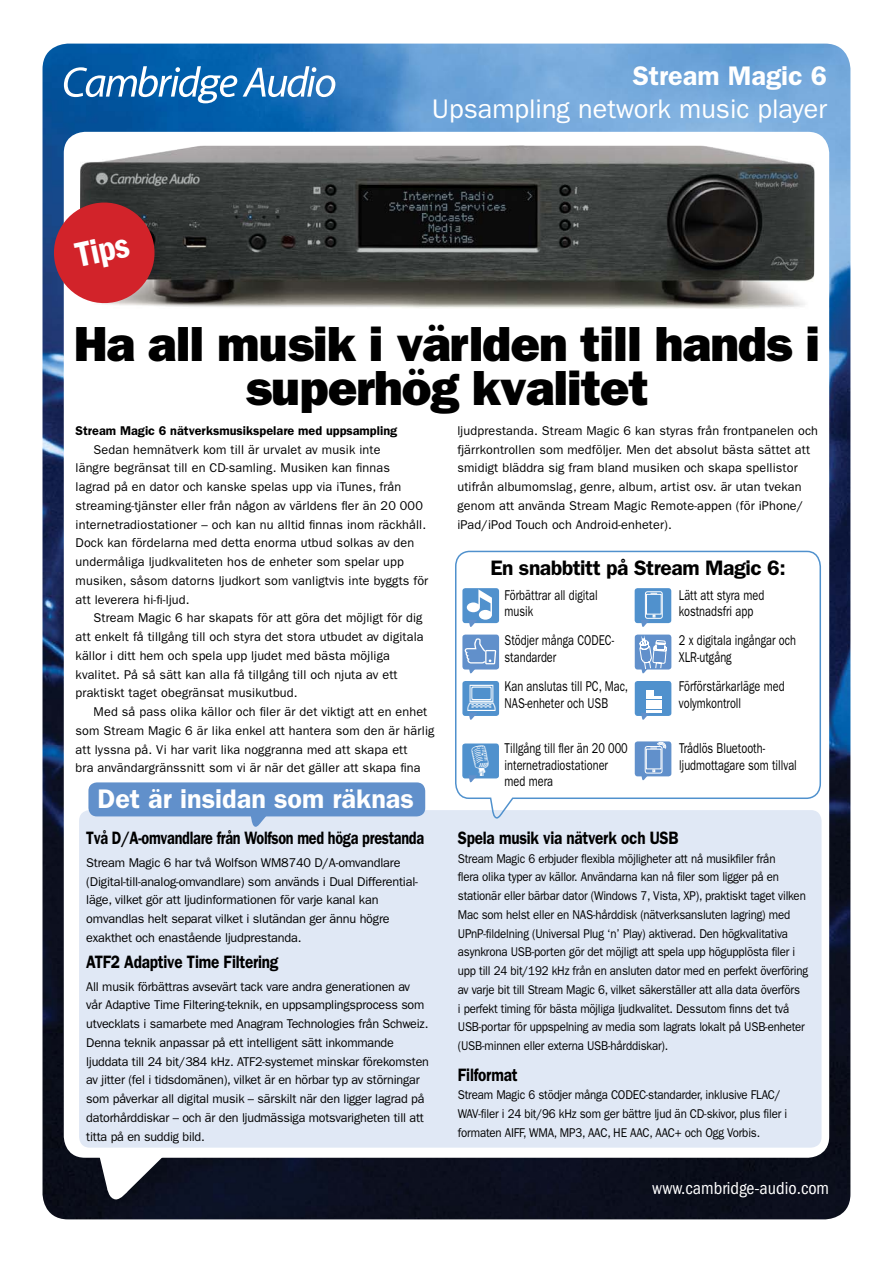
<style>
.page{position:relative;width:893px;height:1263px;background:#fff}
.page>*{position:absolute;margin:0;border:0;box-sizing:border-box;transform-origin:0 0}
.t1{font:800 49.5px/43.5px "Franklin Gothic";letter-spacing:-.02em;color:#000;text-align:center}
.t2{font:600 condensed 36px "Franklin Gothic";color:#fff}
.t3{font:600 27px "Franklin Gothic";color:#fff}
.t4{font:27px "Franklin Gothic";color:#fff}
.t5{font:600 21px "Franklin Gothic";letter-spacing:-.02em;color:#000}
.t6{font:600 18px "Franklin Gothic";letter-spacing:-.015em;color:#000;scale:.85 1}
.t7{font:600 18px "Franklin Gothic";letter-spacing:-.015em;color:#000;scale:.8 1}
.t8{font:condensed 18px "Franklin Gothic";color:#fff}
.t9{font:14.25px/16.5px "Franklin Gothic";color:#000;scale:.77 1}
.t10{font:12.75px/18.8px "Franklin Gothic";letter-spacing:.01em;color:#000}
.t11{font:12.75px/18.8px "Franklin Gothic";letter-spacing:-.015em;color:#000;scale:.9 1}
.t12{font:12.75px/18.8px "Franklin Gothic";letter-spacing:-.015em;color:#000}
.t13{font:600 12.75px "Franklin Gothic";color:#000}
</style>
<div class="page">
<img style="left:43px;top:44px;width:807px;height:1175px">
<svg style="left:243px;top:66px;width:92px;height:31px"></svg>
<svg style="left:64px;top:66px;width:173px;height:37px"></svg>
<div style="left:64px;top:132px;width:765px;height:1026px;background:#fff;border-radius:21px"></div>
<svg style="left:98px;top:1157px;width:73px;height:43px"></svg>
<div style="left:79px;top:810px;width:742px;height:338px;background:#e0e8f5;border-radius:11px"></div>
<div style="left:88px;top:782px;width:337px;height:34px;background:#6190cb;border-radius:9px"></div>
<svg style="left:248px;top:816px;width:32px;height:11px"></svg>
<svg style="left:455px;top:550px;width:367px;height:278px"></svg>
<img style="left:80px;top:146px;width:734px;height:163px">
<svg style="left:49px;top:198px;width:110px;height:110px;background:#ae3f4a"></svg>
<div style="left:635px;top:635px;width:36px;height:34px;background:#6190cb;border-radius:3px"></div>
<div style="left:462px;top:635px;width:37px;height:34px;background:#6190cb;border-radius:3px"></div>
<svg style="left:465px;top:638px;width:31px;height:35px"></svg>
<div style="left:462px;top:588px;width:37px;height:35px;background:#5091cd;border-radius:3px"></div>
<svg style="left:467px;top:589px;width:25px;height:38px"></svg>
<div style="left:462px;top:681px;width:37px;height:35px;background:#5091cd;border-radius:3px"></div>
<div style="left:462px;top:743px;width:37px;height:35px;background:#5091cd;border-radius:3px"></div>
<div style="left:635px;top:588px;width:36px;height:35px;background:#5091cd;border-radius:3px"></div>
<div style="left:645px;top:591px;width:18px;height:28px;border:1px solid #fff;border-radius:2px"></div>
<svg style="left:639px;top:615px;width:28px;height:58px"></svg>
<div style="left:646px;top:594px;width:15px;height:20px;border:1px solid #fff"></div>
<div style="left:635px;top:741px;width:36px;height:35px;background:#6190cb;border-radius:3px"></div>
<div style="left:645px;top:746px;width:17px;height:27px;border:1px solid #fff;border-radius:2px"></div>
<svg style="left:641px;top:769px;width:14px;height:11px"></svg>
<div style="left:646px;top:749px;width:15px;height:20px;border:1px solid #fff"></div>
<svg style="left:650px;top:741px;width:16px;height:8px"></svg>
<div style="left:635px;top:681px;width:36px;height:35px;background:#5091cd;border-radius:3px"></div>
<svg style="left:641px;top:690px;width:21px;height:30px"></svg>
<svg style="left:467px;top:713px;width:29px;height:7px"></svg>
<svg style="left:468px;top:775px;width:21px;height:7px"></svg>
<h2 class="t2" style="left:72px;top:235px;width:55px;rotate:-12deg">Tips</h2>
<h3 class="t3" style="left:633px;top:60px;width:196px">Stream Magic 6</h3>
<h3 class="t4" style="left:432px;top:93px;width:397px">Upsampling network music player</h3>
<h1 class="t1" style="left:74px;top:323px;width:748px">Ha all musik i världen till hands i superhög kvalitet</h1>
<p class="t13" style="left:76px;top:423px;width:323px">Stream Magic 6 nätverksmusikspelare med uppsampling</p>
<p class="t10" style="left:76px;top:440px;width:354px;text-indent:18px">Sedan hemnätverk kom till är urvalet av musik inte<br>längre begränsat till en CD-samling. Musiken kan finnas<br>lagrad på en dator och kanske spelas upp via iTunes, från streaming-tjänster eller från någon av världens fler än 20 000 internetradiostationer – och kan nu alltid finnas inom räckhåll.<br>Dock kan fördelarna med detta enorma utbud solkas av den undermåliga ljudkvaliteten hos de enheter som spelar upp musiken, såsom datorns ljudkort som vanligtvis inte byggts för att leverera hi-fi-ljud.</p>
<p class="t10" style="left:76px;top:609px;width:350px;text-indent:18px">Stream Magic 6 har skapats för att göra det möjligt för dig att enkelt få tillgång till och styra det stora utbudet av digitala källor i ditt hem och spela upp ljudet med bästa möjliga kvalitet. På så sätt kan alla få tillgång till och njuta av ett praktiskt taget obegränsat musikutbud.</p>
<p class="t10" style="left:76px;top:702px;width:360px;text-indent:18px">Med så pass olika källor och filer är det viktigt att en enhet som Stream Magic 6 är lika enkel att hantera som den är härlig att lyssna på. Vi har varit lika noggranna med att skapa ett<br>bra användargränssnitt som vi är när det gäller att skapa fina</p>
<h3 class="t3" style="left:98px;top:782px;width:318px">Det är insidan som räknas</h3>
<h3 class="t7" style="left:86px;top:827px;width:424px">Två D/A-omvandlare från Wolfson med höga prestanda</h3>
<p class="t12" style="left:86px;top:853px;width:333px">Stream Magic 6 har två Wolfson WM8740 D/A-omvandlare (Digital-till-analog-omvandlare) som används i Dual Differential&shy;läge, vilket gör att ljudinformationen för varje kanal kan omvandlas helt separat vilket i slutändan ger ännu högre exakthet och enastående ljudprestanda.</p>
<h3 class="t6" style="left:86px;top:951px;width:228px">ATF2 Adaptive Time Filtering</h3>
<p class="t12" style="left:86px;top:977px;width:344px">All musik förbättras avsevärt tack vare andra generationen av vår Adaptive Time Filtering-teknik, en uppsamplingsprocess som utvecklats i samarbete med Anagram Technologies från Schweiz.<br>Denna teknik anpassar på ett intelligent sätt inkommande ljuddata till 24 bit/384 kHz. ATF2-systemet minskar förekomsten av jitter (fel i tidsdomänen), vilket är en hörbar typ av störningar som påverkar all digital musik – särskilt när den ligger lagrad på datorhårddiskar – och är den ljudmässiga motsvarigheten till att titta på en suddig bild.</p>
<p class="t10" style="left:457px;top:421px;width:362px">ljudprestanda. Stream Magic 6 kan styras från frontpanelen och fjärrkontrollen som medföljer. Men det absolut bästa sättet att smidigt bläddra sig fram bland musiken och skapa spellistor utifrån albumomslag, genre, album, artist osv. är utan tvekan genom att använda Stream Magic Remote-appen (för iPhone/ iPad/iPod Touch och Android-enheter).</p>
<h3 class="t5" style="left:490px;top:555px;width:297px">En snabbtitt på Stream Magic 6:</h3>
<p class="t9" style="left:505px;top:587px;width:122px">Förbättrar all digital musik</p>
<p class="t9" style="left:505px;top:632px;width:144px">Stödjer många CODEC&shy;standarder</p>
<p class="t9" style="left:505px;top:678px;width:162px">Kan anslutas till PC, Mac,<br>NAS-enheter och USB</p>
<p class="t9" style="left:505px;top:740px;width:162px">Tillgång till fler än 20 000 internetradiostationer med mera</p>
<p class="t9" style="left:679px;top:587px;width:112px">Lätt att styra med kostnadsfri app</p>
<p class="t9" style="left:679px;top:632px;width:154px">2 x digitala ingångar och<br>XLR-utgång</p>
<p class="t9" style="left:679px;top:678px;width:139px">Förförstärkarläge med volymkontroll</p>
<p class="t9" style="left:679px;top:740px;width:154px">Trådlös Bluetooth&shy;ljudmottagare som tillval</p>
<h3 class="t6" style="left:458px;top:827px;width:261px">Spela musik via nätverk och USB</h3>
<p class="t11" style="left:458px;top:849px;width:391px">Stream Magic 6 erbjuder flexibla möjligheter att nå musikfiler från<br>flera olika typer av källor. Användarna kan nå filer som ligger på en stationär eller bärbar dator (Windows 7, Vista, XP), praktiskt taget vilken Mac som helst eller en NAS-hårddisk (nätverksansluten lagring) med UPnP-fildelning (Universal Plug ‘n’ Play) aktiverad. Den högkvalitativa asynkrona USB-porten gör det möjligt att spela upp högupplösta filer i upp till 24 bit/192 kHz från en ansluten dator med en perfekt överföring av varje bit till Stream Magic 6, vilket säkerställer att alla data överförs<br>i perfekt timing för bästa möjliga ljudkvalitet. Dessutom finns det två USB-portar för uppspelning av media som lagrats lokalt på USB-enheter (USB-minnen eller externa USB-hårddiskar).</p>
<h3 class="t6" style="left:458px;top:1064px;width:72px">Filformat</h3>
<p class="t11" style="left:458px;top:1086px;width:367px">Stream Magic 6 stödjer många CODEC-standarder, inklusive FLAC/<br>WAV-filer i 24 bit/96 kHz som ger bättre ljud än CD-skivor, plus filer i formaten AIFF, WMA, MP3, AAC, HE AAC, AAC+ och Ogg Vorbis.</p>
<h3 class="t8" style="left:652px;top:1178px;width:178px">www.cambridge-audio.com</h3>
</div>
